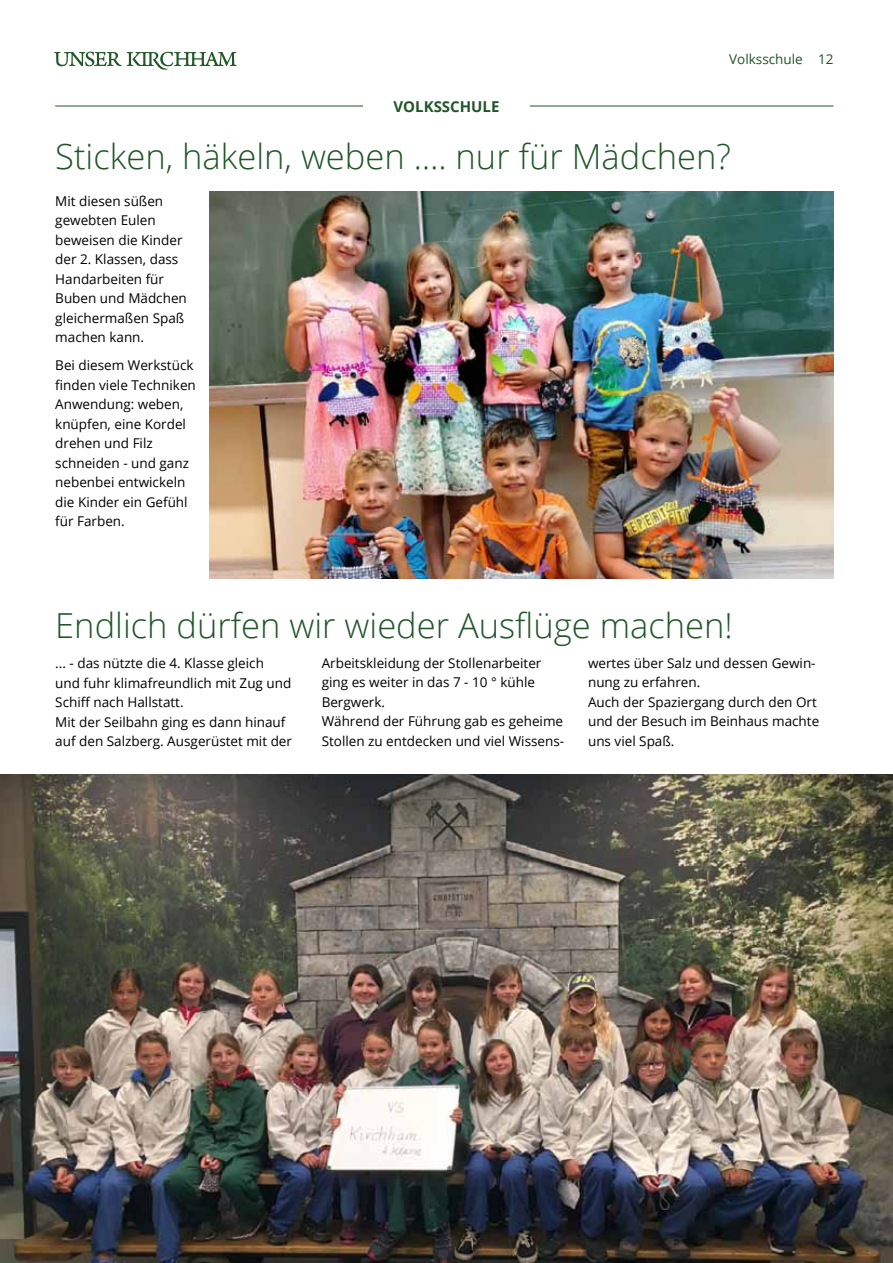
<style>
.page{position:relative;width:893px;height:1263px;background:#fff}
.page>*{position:absolute;margin:0;border:0;box-sizing:border-box;transform-origin:0 0}
.t1{font:300 34.5px "Open Sans";color:#205627}
.t2{font:700 15px "Open Sans";color:#205627}
.t3{font:13.5px/19.5px "Open Sans";color:#000}
.t4{font:13.5px "Open Sans";color:#205627}
</style>
<div class="page">
<hr style="left:55px;top:106px;width:778px;height:1px;background:#205627">
<div style="left:363px;top:91px;width:167px;height:31px;background:#fff"></div>
<img style="left:0;top:774px;width:893px;height:489px">
<img style="left:210px;top:191px;width:623px;height:387px">
<svg style="left:54px;top:52px;width:183px;height:18px"></svg>
<p class="t2" style="left:394px;top:96px;width:105px">VOLKSSCH ULE</p>
<p class="t4" style="left:729px;top:50px;width:106px">Volksschule 12</p>
<h1 class="t1" style="left:55px;top:133px;width:677px">Sticken, häkeln, weben …. nur für Mädchen?</h1>
<p class="t3" style="left:55px;top:191px;width:133px">Mit diesen süßen gewebten Eulen beweisen die Kinder der 2. Klassen, dass<br>Handarbeiten für<br>Buben und Mädchen gleichermaßen Spaß machen kann.</p>
<p class="t3" style="left:55px;top:355px;width:142px">Bei diesem Werkstück finden viele Techniken<br>Anwendung: weben, knüpfen, eine Kordel drehen und Filz schneiden - und ganz nebenbei entwickeln die Kinder ein Gefühl für Farben.</p>
<h1 class="t1" style="left:55px;top:602px;width:679px">Endlich dürfen wir wieder Ausflüge machen!</h1>
<p class="t3" style="left:55px;top:653px;width:238px">... - das nützte die 4. Klasse gleich und fuhr klimafreundlich mit Zug und Schiff nach Hallstatt.<br>Mit der Seilbahn ging es dann hinauf auf den Salzberg. Ausgerüstet mit der</p>
<p class="t3" style="left:322px;top:653px;width:244px">Arbeitskleidung der Stollenarbeiter ging es weiter in das 7 - 10 ° kühle<br>Bergwerk.<br>Während der Führung gab es geheime<br>Stollen zu entdecken und viel Wissens-</p>
<p class="t3" style="left:588px;top:653px;width:233px">wertes über Salz und dessen Gewin&shy;nung zu erfahren.<br>Auch der Spaziergang durch den Ort und der Besuch im Beinhaus machte uns viel Spaß.</p>
</div>
